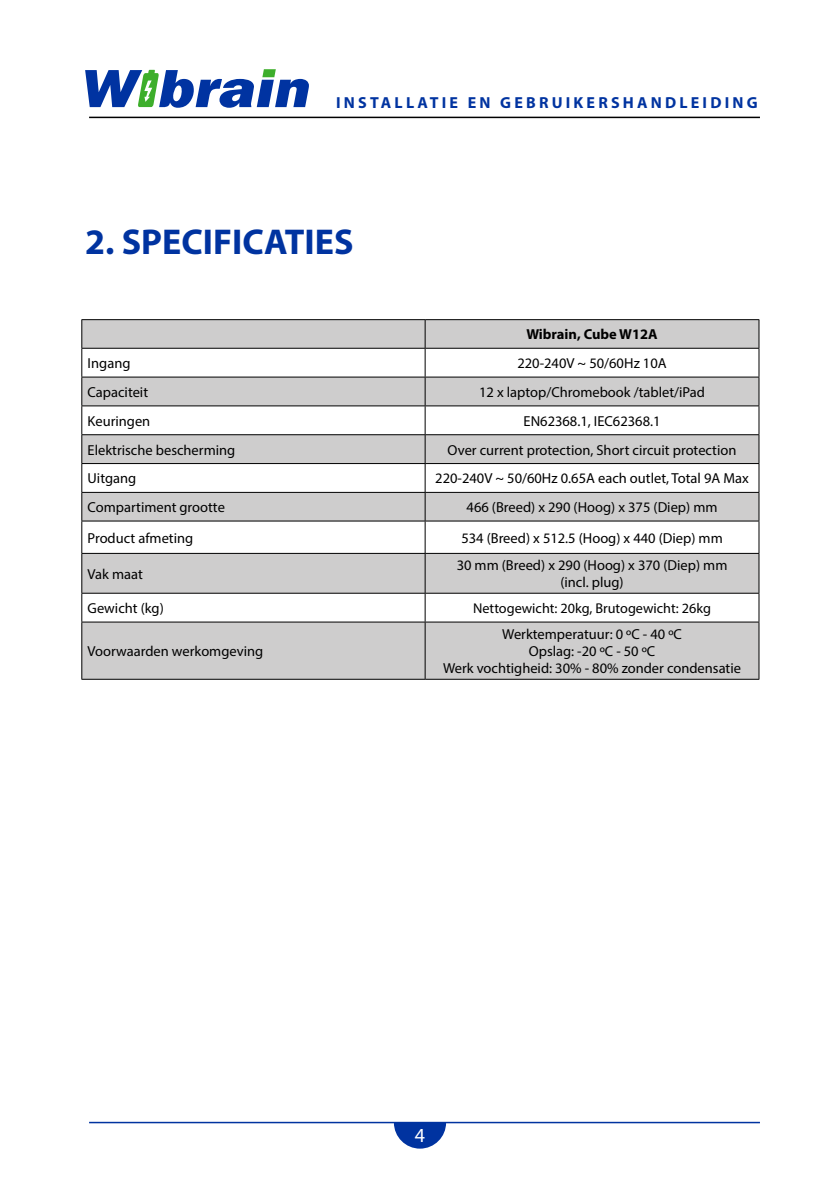
<style>
.page{position:relative;width:840px;height:1191px;background:#fff}
.page>*{position:absolute;margin:0;border:0;box-sizing:border-box;transform-origin:0 0}
.t1{font:700 36px "Myriad Pro";color:#0033a0}
.t2{font:20px "Myriad Pro";color:#fff}
.t3{font:700 16px "Myriad Pro";letter-spacing:.2em;color:#0033a0}
.t4{font:14.4px/17.4px "Myriad Pro";color:#000;text-align:center}
.t5{font:700 14.4px "Myriad Pro";color:#000}
.t6{font:14.2px "Myriad Pro";color:#000}
</style>
<div class="page">
<svg style="left:393px;top:1123px;width:53px;height:25px"></svg>
<svg style="left:85px;top:69px;width:224px;height:39px"></svg>
<hr style="left:89px;top:117px;width:670px;height:1px;background:#000">
<hr style="left:89px;top:1121px;width:670px;height:2px;background:#0033a0">
<svg style="left:82px;top:320px;width:676px;height:359px;fill:#cecdcd"></svg>
<hr style="left:81px;top:319px;width:344px;height:1px;background:#000">
<hr style="left:425px;top:319px;width:334px;height:1px;background:#000">
<hr style="left:81px;top:348px;width:344px;height:1px;background:#000">
<hr style="left:425px;top:348px;width:334px;height:1px;background:#000">
<hr style="left:81px;top:377px;width:344px;height:1px;background:#000">
<hr style="left:425px;top:377px;width:334px;height:1px;background:#000">
<hr style="left:81px;top:405px;width:344px;height:1px;background:#000">
<hr style="left:425px;top:405px;width:334px;height:1px;background:#000">
<hr style="left:81px;top:434px;width:344px;height:1px;background:#000">
<hr style="left:425px;top:434px;width:334px;height:1px;background:#000">
<hr style="left:81px;top:463px;width:344px;height:1px;background:#000">
<hr style="left:425px;top:463px;width:334px;height:1px;background:#000">
<hr style="left:81px;top:492px;width:344px;height:1px;background:#000">
<svg style="left:81px;top:320px;width:1px;height:200px"></svg>
<hr style="left:425px;top:492px;width:334px;height:1px;background:#000">
<svg style="left:424px;top:320px;width:1px;height:200px"></svg>
<svg style="left:758px;top:320px;width:1px;height:200px"></svg>
<hr style="left:81px;top:520px;width:344px;height:1px;background:#000">
<hr style="left:81px;top:521px;width:1px;height:32px;background:#000">
<hr style="left:425px;top:520px;width:334px;height:1px;background:#000">
<hr style="left:424px;top:521px;width:1px;height:32px;background:#000">
<hr style="left:758px;top:521px;width:1px;height:32px;background:#000">
<hr style="left:81px;top:553px;width:344px;height:1px;background:#000">
<hr style="left:81px;top:554px;width:1px;height:39px;background:#000">
<hr style="left:425px;top:553px;width:334px;height:1px;background:#000">
<hr style="left:424px;top:554px;width:1px;height:39px;background:#000">
<hr style="left:758px;top:554px;width:1px;height:39px;background:#000">
<hr style="left:81px;top:593px;width:344px;height:1px;background:#000">
<svg style="left:81px;top:593px;width:1px;height:28px"></svg>
<hr style="left:425px;top:593px;width:334px;height:1px;background:#000">
<svg style="left:424px;top:593px;width:1px;height:28px"></svg>
<svg style="left:758px;top:593px;width:1px;height:28px"></svg>
<hr style="left:81px;top:621px;width:344px;height:1px;background:#000">
<hr style="left:81px;top:622px;width:1px;height:57px;background:#000">
<hr style="left:425px;top:621px;width:334px;height:1px;background:#000">
<hr style="left:424px;top:622px;width:1px;height:57px;background:#000">
<hr style="left:758px;top:622px;width:1px;height:57px;background:#000">
<hr style="left:81px;top:679px;width:344px;height:1px;background:#000">
<hr style="left:425px;top:679px;width:334px;height:1px;background:#000">
<p class="t3" style="left:336px;top:92px;width:423px">INSTALLATIE EN GEBRUIKERSHANDLEIDING</p>
<h1 class="t1" style="left:85px;top:218px;width:270px">2. SPECIFICATIES</h1>
<p class="t5" style="left:526px;top:325px;width:133px">Wibrain, Cube W12A</p>
<p class="t4" style="left:88px;top:354px;width:44px">Ingang</p>
<p class="t4" style="left:517px;top:354px;width:151px">220-240V ~ 50/60Hz 10A</p>
<p class="t4" style="left:88px;top:383px;width:62px">Capaciteit</p>
<p class="t4" style="left:479px;top:383px;width:227px">12 x laptop/Chromebook /tablet/iPad</p>
<p class="t4" style="left:88px;top:412px;width:64px">Keuringen</p>
<p class="t4" style="left:523px;top:412px;width:138px">EN62368.1, IEC62368.1</p>
<p class="t4" style="left:88px;top:441px;width:149px">Elektrische bescherming</p>
<p class="t4" style="left:447px;top:441px;width:290px">Over current protection, Short circuit protection</p>
<p class="t4" style="left:88px;top:469px;width:50px">Uitgang</p>
<p class="t4" style="left:435px;top:469px;width:315px">220-240V ~ 50/60Hz 0.65A each outlet, Total 9A Max</p>
<p class="t4" style="left:88px;top:498px;width:139px">Compartiment grootte</p>
<p class="t4" style="left:466px;top:498px;width:252px">466 (Breed) x 290 (Hoog) x 375 (Diep) mm</p>
<p class="t4" style="left:88px;top:529px;width:107px">Product afmeting</p>
<p class="t4" style="left:461px;top:529px;width:263px">534 (Breed) x 512.5 (Hoog) x 440 (Diep) mm</p>
<p class="t4" style="left:88px;top:565px;width:57px">Vak maat</p>
<p class="t4" style="left:456px;top:556px;width:272px">30 mm (Breed) x 290 (Hoog) x 370 (Diep) mm (incl. plug)</p>
<p class="t4" style="left:88px;top:599px;width:78px">Gewicht (kg)</p>
<p class="t6" style="left:473px;top:599px;width:239px">Nettogewicht: 20kg, Brutogewicht: 26kg</p>
<p class="t4" style="left:88px;top:642px;width:177px">Voorwaarden werkomgeving</p>
<p class="t4" style="left:443px;top:625px;width:299px">Werktemperatuur: 0 ºC - 40 ºC<br>Opslag: -20 ºC - 50 ºC<br>Werk vochtigheid: 30% - 80% zonder condensatie</p>
<h2 class="t2" style="left:414px;top:1122px;width:12px">4</h2>
</div>
